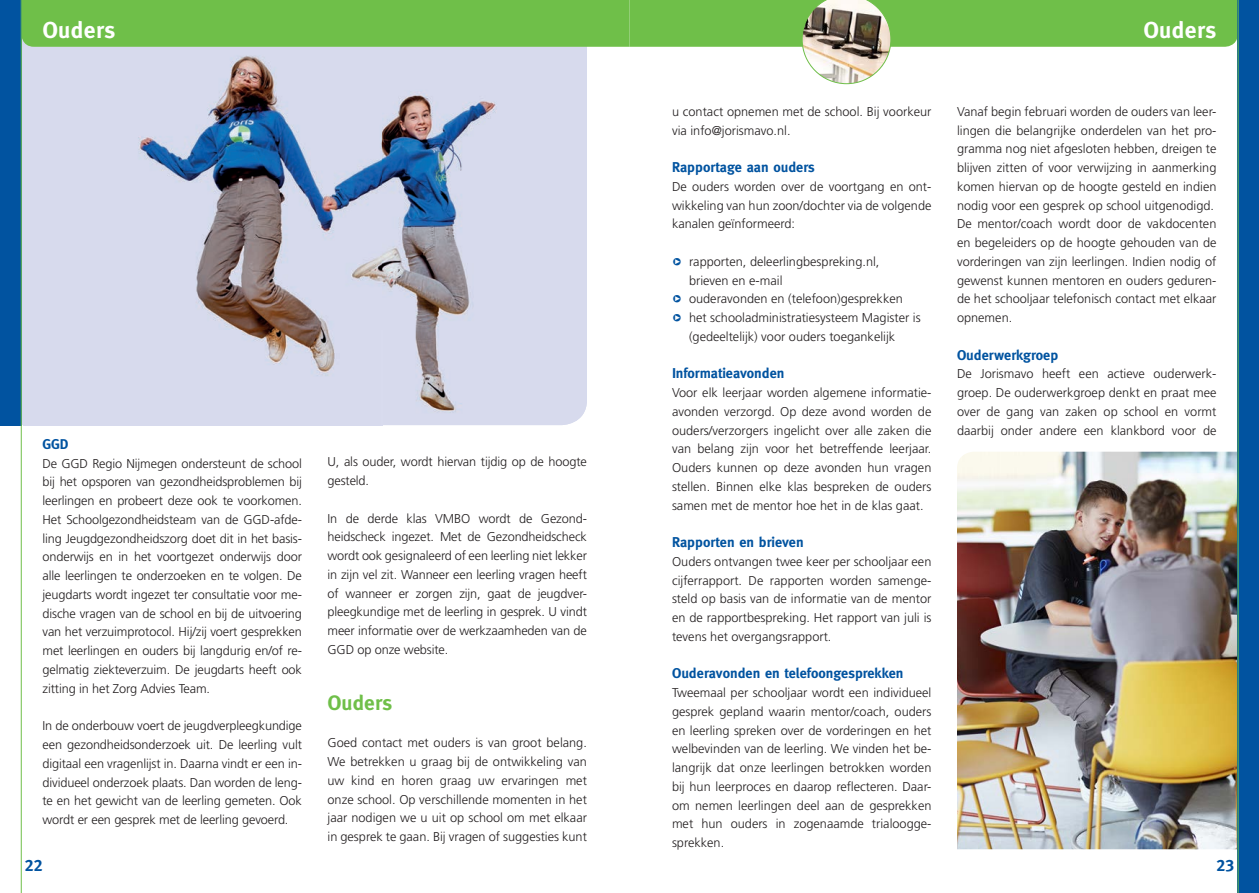
<style>
.page{position:relative;width:1259px;height:893px;background:#fff}
.page>*{position:absolute;margin:0;border:0;box-sizing:border-box;transform-origin:0 0}
.t1{font:700 23.25px "Meta Plus";letter-spacing:.01em;color:#fff}
.t2{font:700 21px "Meta Plus";color:#6fbf49}
.t3{font:16.5px "Meta Plus Bold Caps";color:#0153a0}
.t4{font:700 14.25px "Meta";color:#0153a0}
.t5{font:300 12.75px/18.8px "Frutiger";color:#231f20;text-align:justify}
</style>
<div class="page">
<img style="left:957px;top:452px;width:280px;height:397px">
<img style="left:24px;top:84px;width:563px;height:341px">
<div style="left:0;top:0;width:21px;height:425px;background:#0153a0"></div>
<div style="left:1237px;top:0;width:22px;height:893px;background:linear-gradient(to right,#0153a0,#0153a0)"></div>
<hr style="left:21px;top:0;width:1px;height:893px;background:#6fbf49">
<hr style="left:1237px;top:0;width:1px;height:893px;background:#6fbf49">
<svg style="left:21px;top:0;width:1216px;height:84px"></svg>
<h1 class="t1" style="left:43px;top:16px;width:74px">Ouders</h1>
<h1 class="t1" style="left:1143px;top:16px;width:74px">Ouders</h1>
<p class="t4" style="left:43px;top:436px;width:27px">GGD</p>
<p class="t5" style="left:43px;top:454px;width:261px">De GGD Regio Nijmegen ondersteunt de school bij het opsporen van gezondheidsproblemen bij leerlingen en probeert deze ook te voorkomen.<br>Het Schoolgezondheidsteam van de GGD-afde&shy;ling Jeugdgezondheidszorg doet dit in het basis&shy;onderwijs en in het voortgezet onderwijs door alle leerlingen te onderzoeken en te volgen. De jeugdarts wordt ingezet ter consultatie voor me&shy;dische vragen van de school en bij de uitvoering van het verzuimprotocol. Hij/zij voert gesprekken met leerlingen en ouders bij langdurig en/of re&shy;gelmatig ziekteverzuim. De jeugdarts heeft ook zitting in het Zorg Advies Team.</p>
<p class="t5" style="left:43px;top:717px;width:261px">In de onderbouw voert de jeugdverpleegkundige een gezondheidsonderzoek uit. De leerling vult digitaal een vragenlijst in. Daarna vindt er een in&shy;dividueel onderzoek plaats. Dan worden de leng&shy;te en het gewicht van de leerling gemeten. Ook wordt er een gesprek met de leerling gevoerd.</p>
<p class="t3" style="left:25px;top:855px;width:19px">22</p>
<p class="t5" style="left:327px;top:453px;width:261px">U, als ouder, wordt hiervan tijdig op de hoogte gesteld.</p>
<p class="t5" style="left:327px;top:509px;width:261px">In de derde klas VMBO wordt de Gezond&shy;heidscheck ingezet. Met de Gezondheidscheck wordt ook gesignaleerd of een leerling niet lekker in zijn vel zit. Wanneer een leerling vragen heeft of wanneer er zorgen zijn, gaat de jeugdver&shy;pleegkundige met de leerling in gesprek. U vindt meer informatie over de werkzaamheden van de GGD op onze website.</p>
<h2 class="t2" style="left:327px;top:690px;width:66px">Ouders</h2>
<p class="t5" style="left:327px;top:734px;width:261px">Goed contact met ouders is van groot belang.<br>We betrekken u graag bij de ontwikkeling van uw kind en horen graag uw ervaringen met onze school. Op verschillende momenten in het jaar nodigen we u uit op school om met elkaar in gesprek te gaan. Bij vragen of suggesties kunt</p>
<p class="t5" style="left:672px;top:102px;width:261px">u contact opnemen met de school. Bij voorkeur via info@jorismavo.nl.</p>
<p class="t4" style="left:672px;top:159px;width:144px">Rapportage aan ouders</p>
<p class="t5" style="left:672px;top:177px;width:261px">De ouders worden over de voortgang en ont&shy;wikkeling van hun zoon/dochter via de volgende kanalen geïnformeerd:</p>
<p class="t5" style="left:689px;top:252px;width:233px;text-align:left">rapporten, deleerlingbespreking.nl, brieven en e-mail<br>ouderavonden en (telefoon)gesprekken het schooladministratiesysteem Magister is (gedeeltelijk) voor ouders toegankelijk</p>
<p class="t4" style="left:672px;top:365px;width:114px">Informatieavonden</p>
<p class="t5" style="left:672px;top:384px;width:261px">Voor elk leerjaar worden algemene informatie&shy;avonden verzorgd. Op deze avond worden de ouders/verzorgers ingelicht over alle zaken die van belang zijn voor het betreffende leerjaar.<br>Ouders kunnen op deze avonden hun vragen stellen. Binnen elke klas bespreken de ouders samen met de mentor hoe het in de klas gaat.</p>
<p class="t4" style="left:672px;top:534px;width:133px">Rapporten en brieven</p>
<p class="t5" style="left:672px;top:552px;width:261px">Ouders ontvangen twee keer per schooljaar een cijferrapport. De rapporten worden samenge&shy;steld op basis van de informatie van de mentor en de rapportbespreking. Het rapport van juli is tevens het overgangsrapport.</p>
<p class="t4" style="left:672px;top:665px;width:233px">Ouderavonden en telefoongesprekken</p>
<p class="t5" style="left:672px;top:684px;width:261px">Tweemaal per schooljaar wordt een individueel gesprek gepland waarin mentor/coach, ouders en leerling spreken over de vorderingen en het welbevinden van de leerling. We vinden het be&shy;langrijk dat onze leerlingen betrokken worden bij hun leerproces en daarop reflecteren. Daar&shy;om nemen leerlingen deel aan de gesprekken met hun ouders in zogenaamde trialoogge&shy;sprekken.</p>
<p class="t5" style="left:957px;top:102px;width:261px;text-align:left">Vanaf begin februari worden de ouders van leer&shy;lingen die belangrijke onderdelen van het pro&shy;gramma nog niet afgesloten hebben, dreigen te blijven zitten of voor verwijzing in aanmerking komen hiervan op de hoogte gesteld en indien nodig voor een gesprek op school uitgenodigd.<br>De mentor/coach wordt door de vakdocenten en begeleiders op de hoogte gehouden van de vorderingen van zijn leerlingen. Indien nodig of gewenst kunnen mentoren en ouders geduren&shy;de het schooljaar telefonisch contact met elkaar opnemen.</p>
<p class="t4" style="left:957px;top:346px;width:103px">Ouderwerkgroep</p>
<p class="t5" style="left:957px;top:365px;width:261px">De Jorismavo heeft een actieve ouderwerk&shy;groep. De ouderwerkgroep denkt en praat mee over de gang van zaken op school en vormt daarbij onder andere een klankbord voor de</p>
<p class="t3" style="left:1216px;top:855px;width:19px">23</p>
</div>
